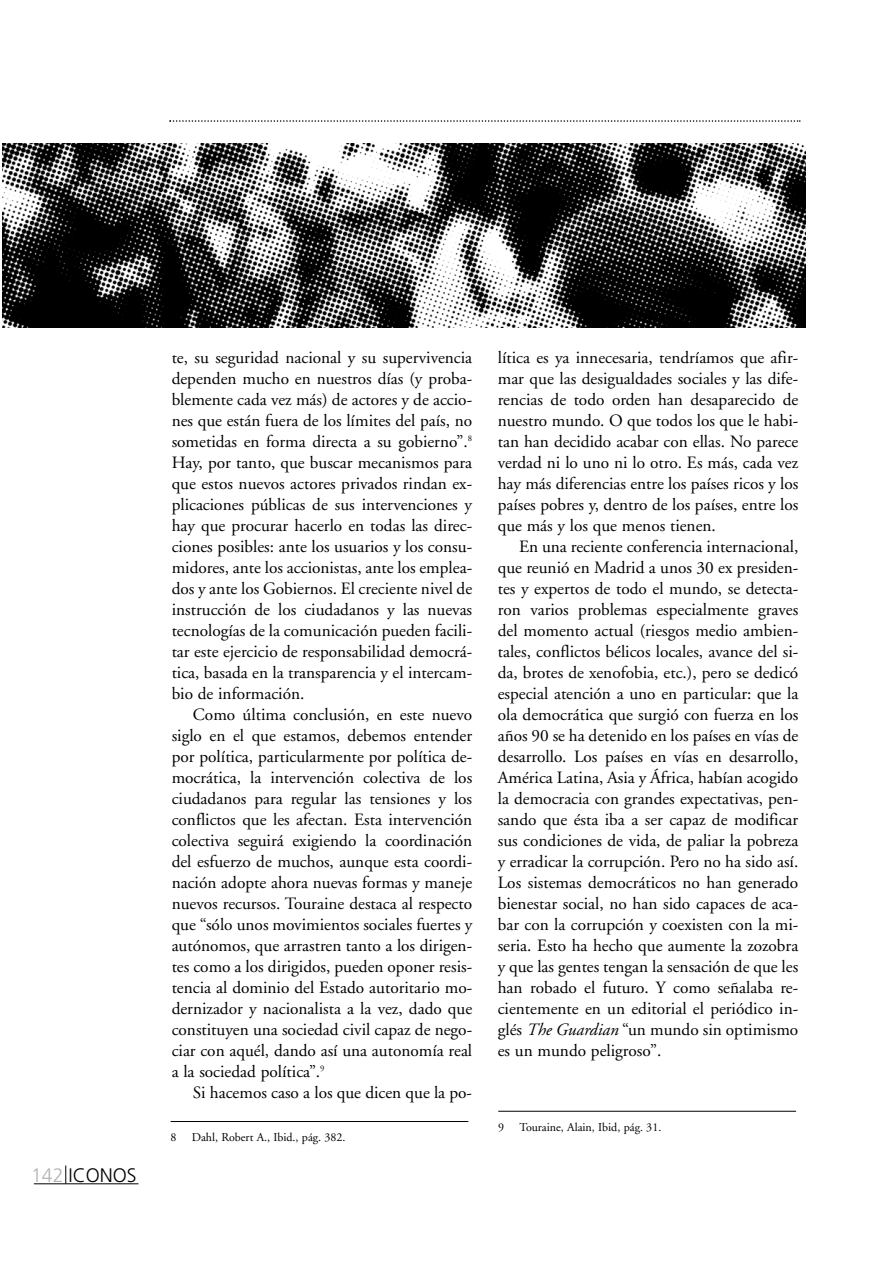
<style>
.page{position:relative;width:893px;height:1263px;background:#fff}
.page>*{position:absolute;margin:0;border:0;box-sizing:border-box;transform-origin:0 0}
.t1{font:300 19.5px "Frutiger";color:#000}
.t2{font:17.25px/21px "Adobe Garamond";color:#000;text-align:justify}
.t3{font:12px "Adobe Garamond";color:#000}
.s1{color:#b3b3b3}
.s2{font-style:italic}
</style>
<div class="page">
<hr style="left:34px;top:1184px;width:104px;height:1px;background:#000">
<svg style="left:65px;top:1166px;width:1px;height:18px"></svg>
<svg style="left:169px;top:120px;width:631px;height:2px"></svg>
<img style="left:3px;top:144px;width:802px;height:184px">
<hr style="left:170px;top:1121px;width:298px;height:1px;background:#000">
<hr style="left:498px;top:1111px;width:298px;height:1px;background:#000">
<p class="t1" style="left:31px;top:1167px;width:107px"><span class="s1">142</span> ICONOS</p>
<p class="t2" style="left:172px;top:348px;width:302px">te, su seguridad nacional y su supervivencia dependen mucho en nuestros días (y proba&shy;blemente cada vez más) de actores y de accio&shy;nes que están fuera de los límites del país, no sometidas en forma directa a su gobierno”.<sup>8<br></sup>Hay, por tanto, que buscar mecanismos para que estos nuevos actores privados rindan ex&shy;plicaciones públicas de sus intervenciones y hay que procurar hacerlo en todas las direc&shy;ciones posibles: ante los usuarios y los consu&shy;midores, ante los accionistas, ante los emplea&shy;dos y ante los Gobiernos. El creciente nivel de instrucción de los ciudadanos y las nuevas tecnologías de la comunicación pueden facili&shy;tar este ejercicio de responsabilidad democrá&shy;tica, basada en la transparencia y el intercam&shy;bio de información.</p>
<p class="t2" style="left:172px;top:705px;width:302px;text-indent:21px">Como última conclusión, en este nuevo siglo en el que estamos, debemos entender por política, particularmente por política de&shy;mocrática, la intervención colectiva de los ciudadanos para regular las tensiones y los conflictos que les afectan. Esta intervención colectiva seguirá exigiendo la coordinación del esfuerzo de muchos, aunque esta coordi&shy;nación adopte ahora nuevas formas y maneje nuevos recursos. Touraine destaca al respecto que “sólo unos movimientos sociales fuertes y autónomos, que arrastren tanto a los dirigen&shy;tes como a los dirigidos, pueden oponer resis&shy;tencia al dominio del Estado autoritario mo&shy;dernizador y nacionalista a la vez, dado que constituyen una sociedad civil capaz de nego&shy;ciar con aquél, dando así una autonomía real a la sociedad política”.<sup>9</sup></p>
<p class="t2" style="left:193px;top:1083px;width:281px">Si hacemos caso a los que dicen que la po-</p>
<p class="t3" style="left:170px;top:1133px;width:7px">8</p>
<p class="t3" style="left:192px;top:1133px;width:155px">Dahl, Robert A., Ibid., pág. 382.</p>
<p class="t2" style="left:497px;top:348px;width:302px">lítica es ya innecesaria, tendríamos que afir&shy;mar que las desigualdades sociales y las dife&shy;rencias de todo orden han desaparecido de nuestro mundo. O que todos los que le habi&shy;tan han decidido acabar con ellas. No parece verdad ni lo uno ni lo otro. Es más, cada vez hay más diferencias entre los países ricos y los países pobres y, dentro de los países, entre los que más y los que menos tienen.</p>
<p class="t2" style="left:497px;top:537px;width:302px;text-indent:21px">En una reciente conferencia internacional, que reunió en Madrid a unos 30 ex presiden&shy;tes y expertos de todo el mundo, se detecta&shy;ron varios problemas especialmente graves del momento actual (riesgos medio ambien&shy;tales, conflictos bélicos locales, avance del si&shy;da, brotes de xenofobia, etc.), pero se dedicó especial atención a uno en particular: que la ola democrática que surgió con fuerza en los años 90 se ha detenido en los países en vías de desarrollo. Los países en vías en desarrollo, América Latina, Asia y África, habían acogido la democracia con grandes expectativas, pen&shy;sando que ésta iba a ser capaz de modificar sus condiciones de vida, de paliar la pobreza y erradicar la corrupción. Pero no ha sido así.<br>Los sistemas democráticos no han generado bienestar social, no han sido capaces de aca&shy;bar con la corrupción y coexisten con la mi&shy;seria. Esto ha hecho que aumente la zozobra y que las gentes tengan la sensación de que les han robado el futuro. Y como señalaba re&shy;cientemente en un editorial el periódico in&shy;glés <span class="s2">The Guardian</span> “un mundo sin optimismo es un mundo peligroso”.</p>
<p class="t3" style="left:498px;top:1122px;width:7px">9</p>
<p class="t3" style="left:519px;top:1122px;width:143px">Touraine, Alain, Ibid, pág. 31.</p>
</div>
